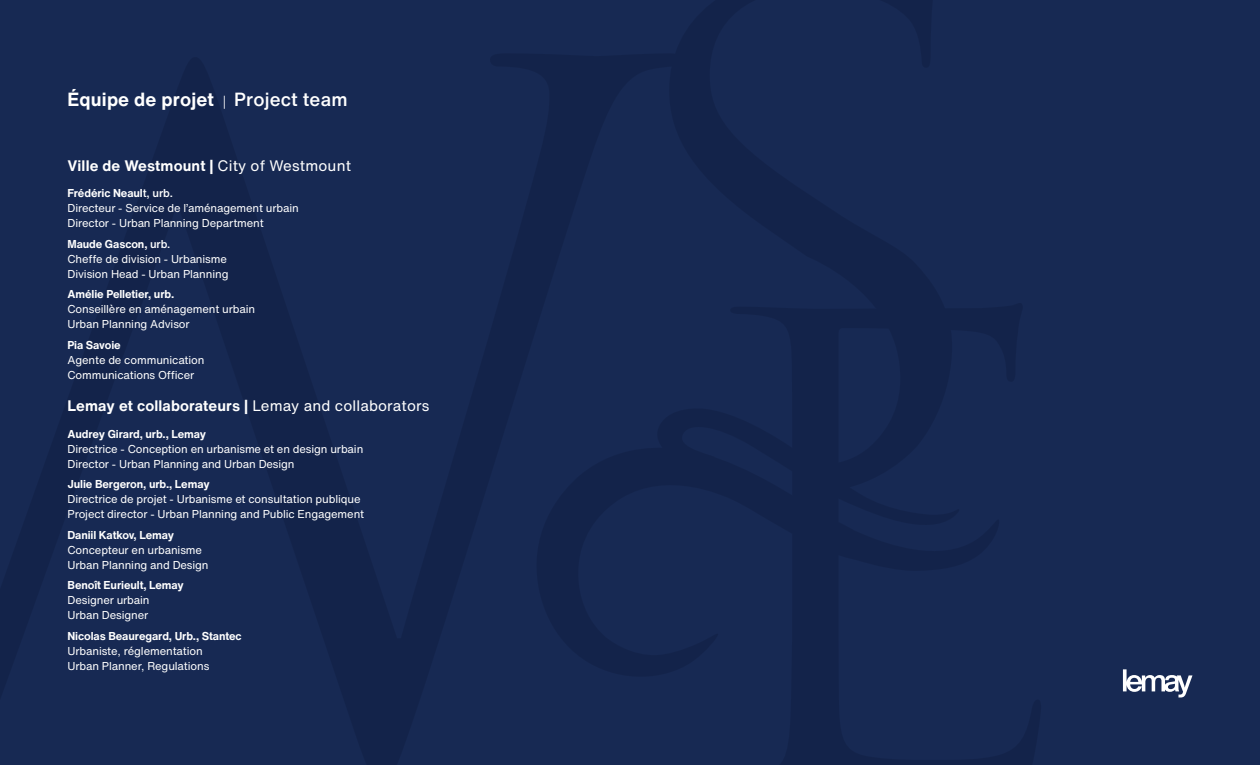
<style>
.page{position:relative;width:1260px;height:765px;background:#172953}
.page>*{position:absolute;margin:0;border:0;box-sizing:border-box;transform-origin:0 0}
._1__Titre_ENG{font:700 18.75px "Helvetica Now Text";letter-spacing:.01em;color:#fff}
._2__Sous-titre_Niv_1_1{font:700 15px "Helvetica Now Text";letter-spacing:.01em;color:#fff}
._3__Texte_courant_ENG{font:11.25px "Helvetica Now Text";letter-spacing:-.01em;color:#fff}
._3__Texte_courant_ENG-2{font:700 11.25px "Helvetica Now Text";letter-spacing:-.01em;color:#fff}
.s1{font-weight:300;font-size:13.75px}
.s2{font-weight:500}
.s3{font-weight:400}
</style>
<div class="page">
<svg style="left:1123px;top:669px;width:70px;height:28px"></svg>
<p class="_1__Titre_ENG" style="left:68px;top:85px;width:282px">Équipe de projet <span class="s1">|</span> <span class="s2">Project team</span></p>
<p class="_2__Sous-titre_Niv_1_1" style="left:68px;top:154px;width:285px">Ville de Westmount | <span class="s3">City of Westmount</span></p>
<p class="_3__Texte_courant_ENG-2" style="left:68px;top:184px;width:107px">Frédéric Neaul<span class="s2">t, urb.</span></p>
<p class="_3__Texte_courant_ENG" style="left:68px;top:199px;width:233px">Directeur - Service de l’aménagement urbain</p>
<p class="_3__Texte_courant_ENG" style="left:68px;top:214px;width:198px">Director - Urban Planning Department</p>
<p class="_3__Texte_courant_ENG-2" style="left:68px;top:235px;width:104px">Maude Gascon, <span class="s2">urb.</span></p>
<p class="_3__Texte_courant_ENG" style="left:68px;top:250px;width:161px">Cheffe de division - Urbanisme</p>
<p class="_3__Texte_courant_ENG" style="left:68px;top:265px;width:162px">Division Head - Urban Planning</p>
<p class="_3__Texte_courant_ENG-2" style="left:68px;top:286px;width:108px">Amélie Pelletier, urb.</p>
<p class="_3__Texte_courant_ENG" style="left:68px;top:301px;width:189px">Conseillère en aménagement urbain</p>
<p class="_3__Texte_courant_ENG" style="left:68px;top:316px;width:124px">Urban Planning Advisor</p>
<p class="_3__Texte_courant_ENG-2" style="left:68px;top:336px;width:55px">Pia Savoie</p>
<p class="_3__Texte_courant_ENG" style="left:68px;top:351px;width:139px">Agente de communication</p>
<p class="_3__Texte_courant_ENG" style="left:68px;top:366px;width:128px">Communications Officer</p>
<p class="_2__Sous-titre_Niv_1_1" style="left:68px;top:395px;width:363px">Lemay et collaborateurs | <span class="s3">Lemay and collaborators</span></p>
<p class="_3__Texte_courant_ENG-2" style="left:68px;top:425px;width:140px">Audrey Girard, urb., Lemay</p>
<p class="_3__Texte_courant_ENG" style="left:68px;top:440px;width:297px">Directrice - Conception en urbanisme et en design urbain</p>
<p class="_3__Texte_courant_ENG" style="left:68px;top:455px;width:229px">Director - Urban Planning and Urban Design</p>
<p class="_3__Texte_courant_ENG-2" style="left:68px;top:476px;width:144px">Julie Bergeron, urb., Lemay</p>
<p class="_3__Texte_courant_ENG" style="left:68px;top:491px;width:295px">Directrice de projet - Urbanisme et consultation publique</p>
<p class="_3__Texte_courant_ENG" style="left:68px;top:506px;width:298px">Project director - Urban Planning and Public Engagement</p>
<p class="_3__Texte_courant_ENG-2" style="left:68px;top:526px;width:108px">Daniil Katkov, Lemay</p>
<p class="_3__Texte_courant_ENG" style="left:68px;top:541px;width:136px">Concepteur en urbanisme</p>
<p class="_3__Texte_courant_ENG" style="left:68px;top:556px;width:143px">Urban Planning and Design</p>
<p class="_3__Texte_courant_ENG-2" style="left:68px;top:577px;width:118px">Benoît Eurieult, Lemay</p>
<p class="_3__Texte_courant_ENG" style="left:68px;top:592px;width:84px">Designer urbain</p>
<p class="_3__Texte_courant_ENG" style="left:68px;top:607px;width:82px">Urban Designer</p>
<p class="_3__Texte_courant_ENG-2" style="left:68px;top:628px;width:176px">Nicolas Beauregard, Urb., Stantec</p>
<p class="_3__Texte_courant_ENG" style="left:68px;top:643px;width:137px">Urbaniste, réglementation</p>
<p class="_3__Texte_courant_ENG" style="left:68px;top:658px;width:143px">Urban Planner, Regulations</p>
</div>
